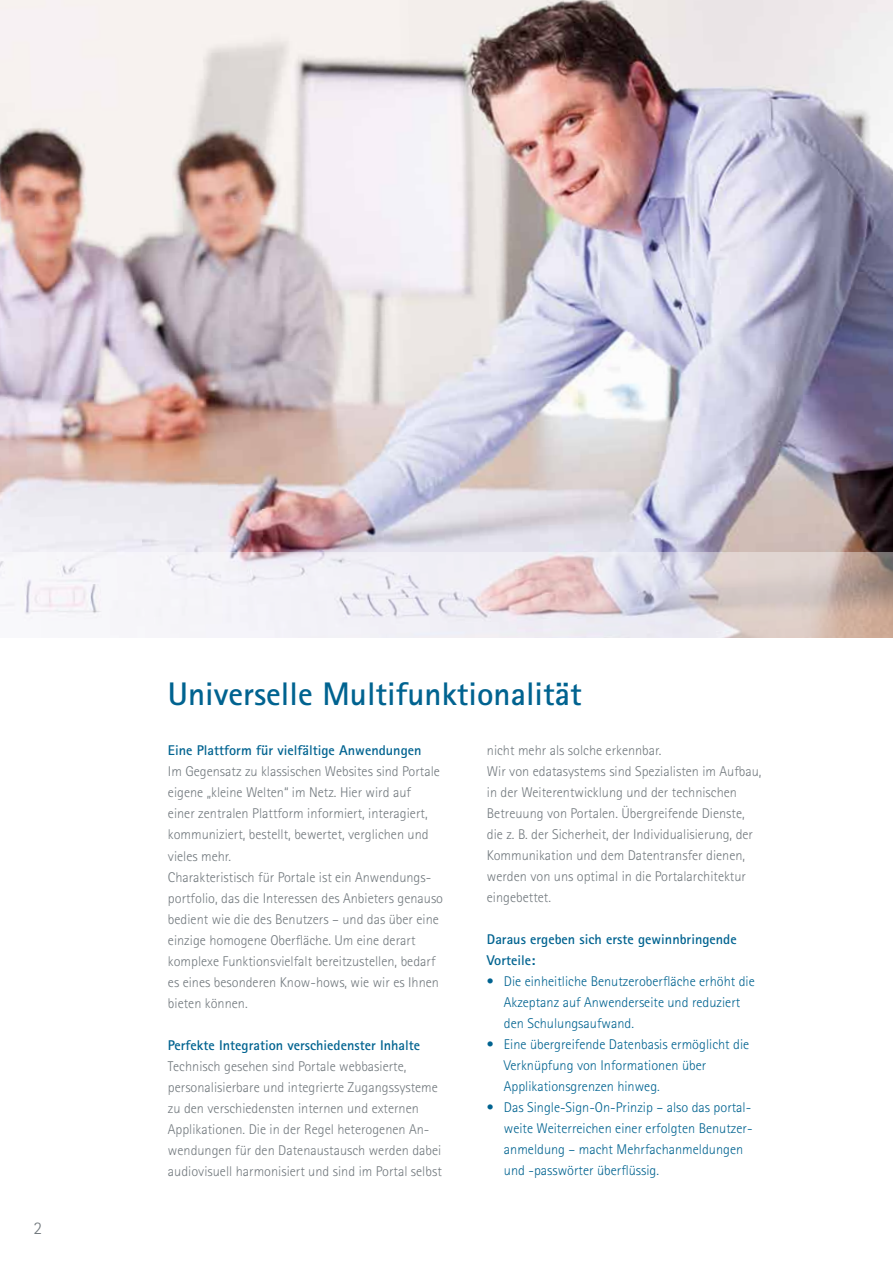
<style>
.page{position:relative;width:893px;height:1263px;background:#fff}
.page>*{position:absolute;margin:0;border:0;box-sizing:border-box;transform-origin:0 0}
.t1{font:700 32.7px "Rotis Sans Serif";color:#006390}
.t2{font:300 17.85px "Rotis Sans Serif";color:#72797e}
.t3{font:300 14.1px/21px "Rotis Sans Serif";color:#72797e}
.t4{font:300 14.1px/21px "Rotis Sans Serif";color:#006390}
.t5{font:700 14.1px/21px "Rotis Sans Serif";color:#006390}
</style>
<div class="page">
<img style="left:0;top:0;width:893px;height:553px">
<svg style="left:0;top:553px;width:893px;height:85px;fill:#efeef5"></svg>
<p class="t2" style="left:34px;top:1218px;width:10px">2</p>
<h1 class="t1" style="left:168px;top:673px;width:415px">Universelle Multifunktionalität</h1>
<p class="t5" style="left:168px;top:740px;width:255px">Eine Plattform für vielfältige Anwendungen</p>
<p class="t3" style="left:168px;top:761px;width:277px">Im Gegensatz zu klassischen Websites sind Portale eigene „kleine Welten“ im Netz. Hier wird auf<br>einer zentralen Plattform informiert, interagiert, kommuniziert, bestellt, bewertet, verglichen und vieles mehr.<br>Charakteristisch für Portale ist ein Anwendungs&shy;portfolio, das die Interessen des Anbieters genauso bedient wie die des Benutzers – und das über eine einzige homogene Oberfläche. Um eine derart komplexe Funktionsvielfalt bereitzustellen, bedarf es eines besonderen Know-hows, wie wir es Ihnen bieten können.</p>
<p class="t5" style="left:168px;top:1034px;width:254px">Perfekte Integration verschiedenster Inhalte</p>
<p class="t3" style="left:168px;top:1055px;width:275px">Technisch gesehen sind Portale webbasierte, personalisierbare und integrierte Zugangssysteme zu den verschiedensten internen und externen Applikationen. Die in der Regel heterogenen An&shy;wendungen für den Datenaustausch werden dabei audiovisuell harmonisiert und sind im Portal selbst</p>
<p class="t3" style="left:487px;top:740px;width:276px">nicht mehr als solche erkennbar.<br>Wir von edatasystems sind Spezialisten im Aufbau, in der Weiterentwicklung und der technischen Betreuung von Portalen. Übergreifende Dienste, die z. B. der Sicherheit, der Individualisierung, der Kommunikation und dem Datentransfer dienen, werden von uns optimal in die Portalarchitektur eingebettet.</p>
<p class="t5" style="left:487px;top:929px;width:251px">Daraus ergeben sich erste gewinnbringende<br>Vorteile:</p>
<p class="t4" style="left:504px;top:971px;width:252px;text-indent:-17px">• Die einheitliche Benutzeroberfläche erhöht die<br>Akzeptanz auf Anwenderseite und reduziert den Schulungsaufwand.</p>
<p class="t4" style="left:504px;top:1034px;width:247px;text-indent:-17px">• Eine übergreifende Datenbasis ermöglicht die<br>Verknüpfung von Informationen über<br>Applikationsgrenzen hinweg.</p>
<p class="t4" style="left:504px;top:1097px;width:250px;text-indent:-17px">• Das Single-Sign-On-Prinzip – also das portal&shy;weite Weiterreichen einer erfolgten Benutzer&shy;anmeldung – macht Mehrfachanmeldungen und -passwörter überflüssig.</p>
</div>
